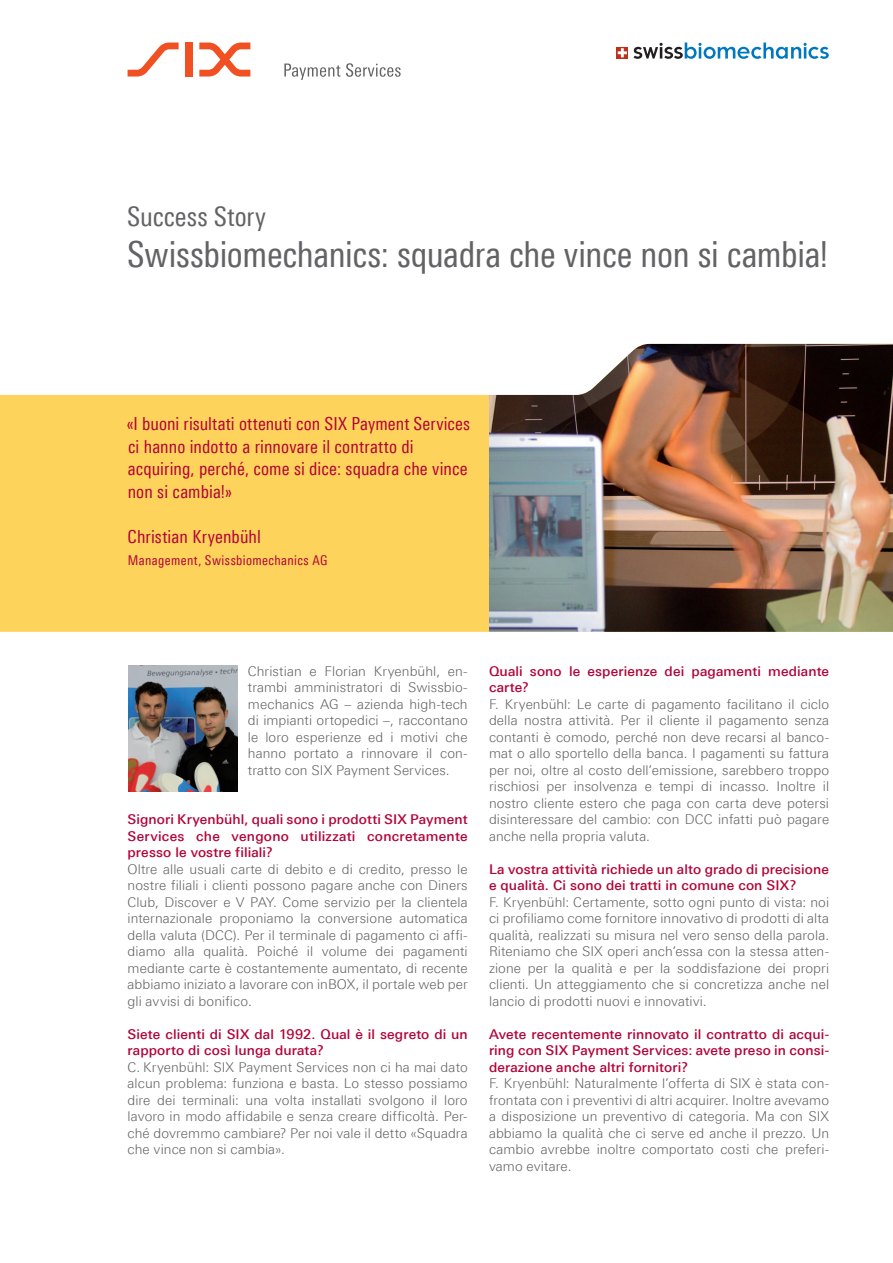
<style>
.page{position:relative;width:893px;height:1263px;background:#fff}
.page>*{position:absolute;margin:0;border:0;box-sizing:border-box;transform-origin:0 0}
.t1{font:36px "Linotype Univers 420 Cn";letter-spacing:-.01em;color:#636366}
.t2{font:27px "Linotype Univers 420 Cn";letter-spacing:.005em;color:#636366}
.t3{font:18px/22.5px "Linotype Univers 420 Cn";letter-spacing:.005em;color:#b30437}
.t4{font:300 13.5px/16.5px "Linotype Univers 330";letter-spacing:.005em;color:#636366;text-align:justify}
.t5{font:500 13.5px/16.5px "Linotype Univers 530";letter-spacing:.01em;color:#b30437}
.t6{font:13.5px "Linotype Univers 420 Cn";letter-spacing:.03em;color:#b30437}
</style>
<div class="page">
<svg style="left:128px;top:43px;width:51px;height:34px"></svg>
<div style="left:185px;top:43px;width:8px;height:34px;background:#f15122"></div>
<svg style="left:199px;top:43px;width:51px;height:34px"></svg>
<svg style="left:284px;top:63px;width:117px;height:17px"></svg>
<img style="left:489px;top:344px;width:404px;height:288px">
<div style="left:0;top:395px;width:489px;height:237px;background:#fed35c"></div>
<svg style="left:633px;top:43px;width:196px;height:16px"></svg>
<svg style="left:617px;top:47px;width:11px;height:12px"></svg>
<svg style="left:618px;top:48px;width:9px;height:9px"></svg>
<img style="left:128px;top:666px;width:109px;height:125px">
<h2 class="t2" style="left:127px;top:200px;width:140px">Success Story</h2>
<h1 class="t1" style="left:127px;top:233px;width:702px">Swissbiomechanics: squadra che vince non si cambia!</h1>
<h3 class="t3" style="left:127px;top:412px;width:345px">«I buoni risultati ottenuti con SIX Payment Services ci hanno indotto a rinnovare il contratto di acquiring, perché, come si dice: squadra che vince non si cambia!»</h3>
<h3 class="t3" style="left:128px;top:525px;width:135px">Christian Kryenbühl</h3>
<p class="t6" style="left:128px;top:552px;width:201px">Management, Swissbiomechanics AG</p>
<p class="t4" style="left:248px;top:662px;width:221px">Christian e Florian Kryenbühl, en&shy;trambi amministratori di Swissbio&shy;mechanics AG – azienda high-tech di impianti ortopedici –, raccontano le loro esperienze ed i motivi che hanno portato a rinnovare il con&shy;tratto con SIX Payment Services.</p>
<p class="t5" style="left:128px;top:811px;width:342px;text-align:justify">Signori Kryenbühl, quali sono i prodotti SIX Payment Services che vengono utilizzati concretamente presso le vostre filiali?</p>
<p class="t4" style="left:128px;top:860px;width:342px">Oltre alle usuali carte di debito e di credito, presso le nostre filiali i clienti possono pagare anche con Diners Club, Discover e V PAY. Come servizio per la clientela internazionale proponiamo la conversione automatica della valuta (DCC). Per il terminale di pagamento ci affi&shy;diamo alla qualità. Poiché il volume dei pagamenti mediante carte è costantemente aumentato, di recente abbiamo iniziato a lavorare con inBOX, il portale web per gli avvisi di bonifico.</p>
<p class="t5" style="left:128px;top:1025px;width:342px">Siete clienti di SIX dal 1992. Qual è il segreto di un rapporto di così lunga durata?</p>
<p class="t4" style="left:128px;top:1058px;width:342px">C. Kryenbühl: SIX Payment Services non ci ha mai dato alcun problema: funziona e basta. Lo stesso possiamo dire dei terminali: una volta installati svolgono il loro lavoro in modo affidabile e senza creare difficoltà. Per&shy;ché dovremmo cambiare? Per noi vale il detto «Squadra che vince non si cambia».</p>
<p class="t5" style="left:489px;top:662px;width:342px">Quali sono le esperienze dei pagamenti mediante carte?</p>
<p class="t4" style="left:489px;top:695px;width:342px">F. Kryenbühl: Le carte di pagamento facilitano il ciclo della nostra attività. Per il cliente il pagamento senza contanti è comodo, perché non deve recarsi al banco&shy;mat o allo sportello della banca. I pagamenti su fattura per noi, oltre al costo dell’emissione, sarebbero troppo rischiosi per insolvenza e tempi di incasso. Inoltre il nostro cliente estero che paga con carta deve potersi disinteressare del cambio: con DCC infatti può pagare anche nella propria valuta.</p>
<p class="t5" style="left:489px;top:860px;width:342px">La vostra attività richiede un alto grado di precisione e qualità. Ci sono dei tratti in comune con SIX?</p>
<p class="t4" style="left:489px;top:893px;width:342px">F. Kryenbühl: Certamente, sotto ogni punto di vista: noi ci profiliamo come fornitore innovativo di prodotti di alta qualità, realizzati su misura nel vero senso della parola.<br>Riteniamo che SIX operi anch’essa con la stessa atten&shy;zione per la qualità e per la soddisfazione dei propri clienti. Un atteggiamento che si concretizza anche nel lancio di prodotti nuovi e innovativi.</p>
<p class="t5" style="left:489px;top:1025px;width:342px;text-align:justify">Avete recentemente rinnovato il contratto di acqui&shy;ring con SIX Payment Services: avete preso in consi&shy;derazione anche altri fornitori?</p>
<p class="t4" style="left:489px;top:1075px;width:342px">F. Kryenbühl: Naturalmente l’offerta di SIX è stata con&shy;frontata con i preventivi di altri acquirer. Inoltre avevamo a disposizione un preventivo di categoria. Ma con SIX abbiamo la qualità che ci serve ed anche il prezzo. Un cambio avrebbe inoltre comportato costi che preferi&shy;vamo evitare.</p>
</div>
